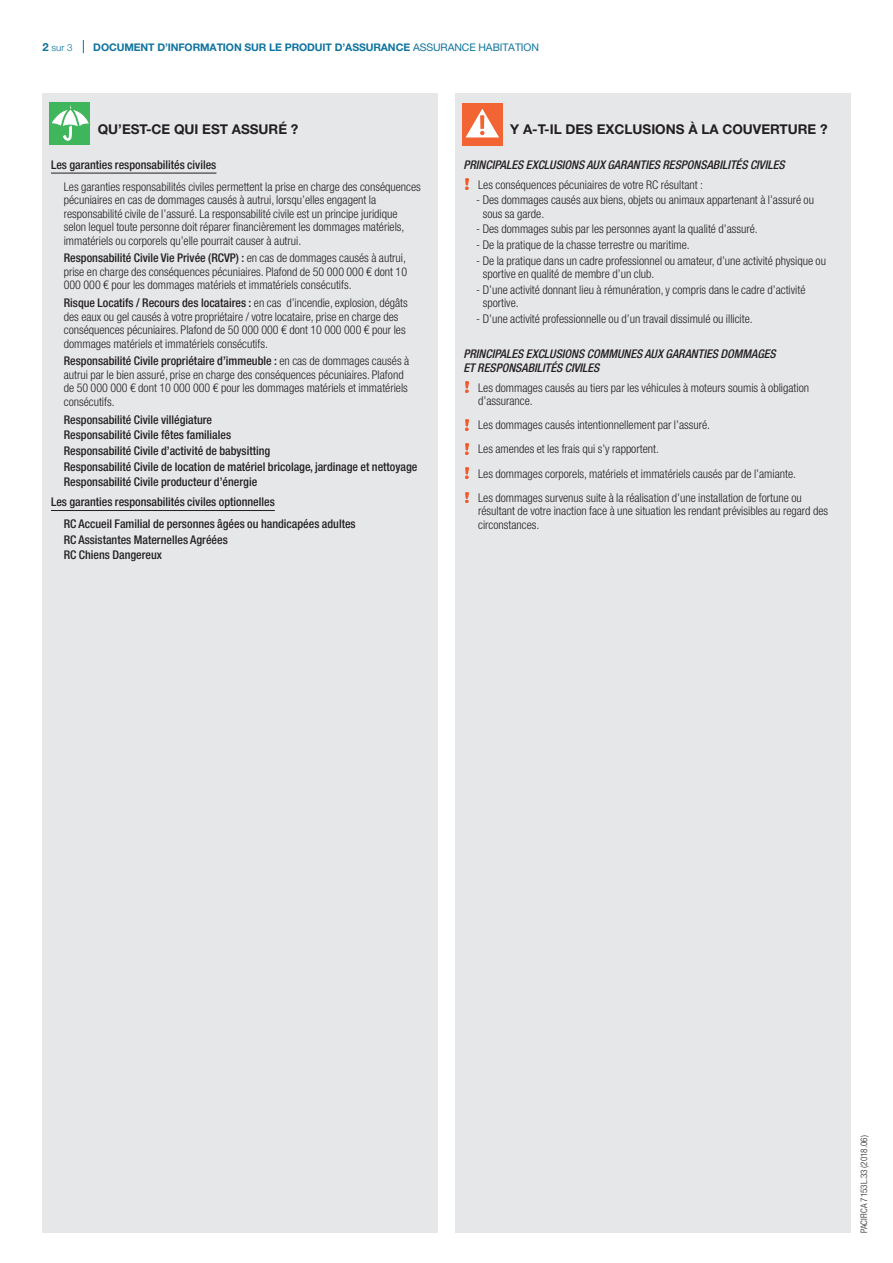
<style>
.page{position:relative;width:893px;height:1263px;background:#fff}
.page>*{position:absolute;margin:0;border:0;box-sizing:border-box;transform-origin:0 0}
.t1{font:700 13.5px "Helvetica Neue LT";color:#231f20}
.t2{font:300 condensed 12px/13.5px "Helvetica Neue LT";color:#231f20}
.t3{font:500 condensed 12px/15.6px "Helvetica Neue LT";color:#231f20}
.t4{font:italic 500 condensed 12px/13.5px "Helvetica Neue LT";color:#231f20}
.t5{font:700 10.5px "Helvetica Neue LT";letter-spacing:-.01em;color:#0f749f}
.t6{font:300 9.75px "Helvetica Neue LT";color:#0f749f}
.t7{font:300 condensed 9px "Helvetica Neue LT";color:#231f20}
.s1{font-weight:700;font-size:11.25px}
.s2{font-weight:400}
.s3{font-weight:500}
</style>
<div class="page">
<svg style="left:83px;top:40px;width:1px;height:13px"></svg>
<div style="left:43px;top:94px;width:395px;height:1139px;background:#e6e7e9"></div>
<hr style="left:51px;top:173px;width:165px;height:1px;background:#231f20">
<hr style="left:51px;top:510px;width:224px;height:1px;background:#231f20">
<div style="left:49px;top:102px;width:41px;height:43px;background:#3fb65b"></div>
<svg style="left:52px;top:105px;width:37px;height:35px"></svg>
<div style="left:455px;top:94px;width:395px;height:1139px;background:#e6e7e9"></div>
<svg style="left:466px;top:179px;width:3px;height:11px"></svg>
<svg style="left:466px;top:382px;width:3px;height:11px"></svg>
<svg style="left:466px;top:420px;width:3px;height:10px"></svg>
<svg style="left:466px;top:444px;width:3px;height:10px"></svg>
<svg style="left:466px;top:468px;width:3px;height:11px"></svg>
<svg style="left:466px;top:492px;width:3px;height:11px"></svg>
<div style="left:462px;top:103px;width:41px;height:42px;background:#f26433"></div>
<svg style="left:466px;top:109px;width:33px;height:28px"></svg>
<p class="t6" style="left:43px;top:42px;width:32px"><span class="s1">2</span> sur 3</p>
<p class="t5" style="left:93px;top:41px;width:447px">DOCUMENT D’INFORMATION SUR LE PRODUIT D’ASSURANCE <span class="s2">ASSURANCE HABITATION</span></p>
<p class="t1" style="left:98px;top:121px;width:202px">QU’EST-CE QUI EST ASSURÉ ?</p>
<p class="t3" style="left:51px;top:156px;width:167px">Les garanties responsabilités civiles</p>
<p class="t2" style="left:64px;top:180px;width:359px">Les garanties responsabilités civiles permettent la prise en charge des conséquences pécuniaires en cas de dommages causés à autrui, lorsqu’elles engagent la responsabilité civile de l’assuré. La responsabilité civile est un principe juridique selon lequel toute personne doit réparer financièrement les dommages matériels, immatériels ou corporels qu’elle pourrait causer à autrui.</p>
<p class="t2" style="left:64px;top:251px;width:345px;text-align:justify"><span class="s3">Responsabilité Civile Vie Privée (RCVP) :</span> en cas de dommages causés à autrui, prise en charge des conséquences pécuniaires. Plafond de 50 000 000 € dont 10<br>000 000 € pour les dommages matériels et immatériels consécutifs.</p>
<p class="t2" style="left:64px;top:296px;width:346px"><span class="s3">Risque Locatifs / Recours des locataires :</span> en cas d’incendie, explosion, dégâts des eaux ou gel causés à votre propriétaire / votre locataire, prise en charge des conséquences pécuniaires. Plafond de 50 000 000 € dont 10 000 000 € pour les dommages matériels et immatériels consécutifs.</p>
<p class="t2" style="left:64px;top:354px;width:347px"><span class="s3">Responsabilité Civile propriétaire d’immeuble :</span> en cas de dommages causés à autrui par le bien assuré, prise en charge des conséquences pécuniaires. Plafond de 50 000 000 € dont 10 000 000 € pour les dommages matériels et immatériels consécutifs.</p>
<p class="t3" style="left:64px;top:411px;width:355px">Responsabilité Civile villégiature<br>Responsabilité Civile fêtes familiales<br>Responsabilité Civile d’activité de babysitting<br>Responsabilité Civile de location de matériel bricolage, jardinage et nettoyage Responsabilité Civile producteur d’énergie</p>
<p class="t3" style="left:64px;top:491px;width:293px;line-height:22px;text-indent:-13px">Les garanties responsabilités civiles optionnelles<br>RC Accueil Familial de personnes âgées ou handicapées adultes</p>
<p class="t3" style="left:64px;top:531px;width:165px">RC Assistantes Maternelles Agréées<br>RC Chiens Dangereux</p>
<p class="t1" style="left:510px;top:121px;width:319px">Y A-T-IL DES EXCLUSIONS À LA COUVERTURE ?</p>
<p class="t4" style="left:463px;top:157px;width:323px">PRINCIPALES EXCLUSIONS AUX GARANTIES RESPONSABILITÉS CIVILES</p>
<p class="t2" style="left:478px;top:177px;width:226px">Les conséquences pécuniaires de votre RC résultant :</p>
<p class="t2" style="left:483px;top:193px;width:333px;text-indent:-6px">- Des dommages causés aux biens, objets ou animaux appartenant à l’assuré ou sous sa garde.</p>
<p class="t2" style="left:476px;top:222px;width:283px">- Des dommages subis par les personnes ayant la qualité d’assuré.</p>
<p class="t2" style="left:476px;top:238px;width:215px">- De la pratique de la chasse terrestre ou maritime.</p>
<p class="t2" style="left:483px;top:253px;width:345px;text-indent:-6px">- De la pratique dans un cadre professionnel ou amateur, d’une activité physique ou sportive en qualité de membre d’un club.</p>
<p class="t2" style="left:483px;top:283px;width:324px;text-indent:-6px">- D’une activité donnant lieu à rémunération, y compris dans le cadre d’activité sportive.</p>
<p class="t2" style="left:476px;top:312px;width:278px">- D’une activité professionnelle ou d’un travail dissimulé ou illicite.</p>
<p class="t4" style="left:463px;top:347px;width:314px">PRINCIPALES EXCLUSIONS COMMUNES AUX GARANTIES DOMMAGES<br>ET RESPONSABILITÉS CIVILES</p>
<p class="t2" style="left:478px;top:381px;width:332px">Les dommages causés au tiers par les véhicules à moteurs soumis à obligation d’assurance.</p>
<p class="t2" style="left:478px;top:413px;width:325px;line-height:24.2px">Les dommages causés intentionnellement par l’assuré.<br>Les amendes et les frais qui s’y rapportent.<br>Les dommages corporels, matériels et immatériels causés par de l’amiante.<br>Les dommages survenus suite à la réalisation d’une installation de fortune ou</p>
<p class="t2" style="left:478px;top:504px;width:351px">résultant de votre inaction face à une situation les rendant prévisibles au regard des circonstances.</p>
<p class="t7" style="left:859px;top:1233px;width:99px;rotate:-90deg">PACIFICA 7153L.33 (2018.06)</p>
</div>
